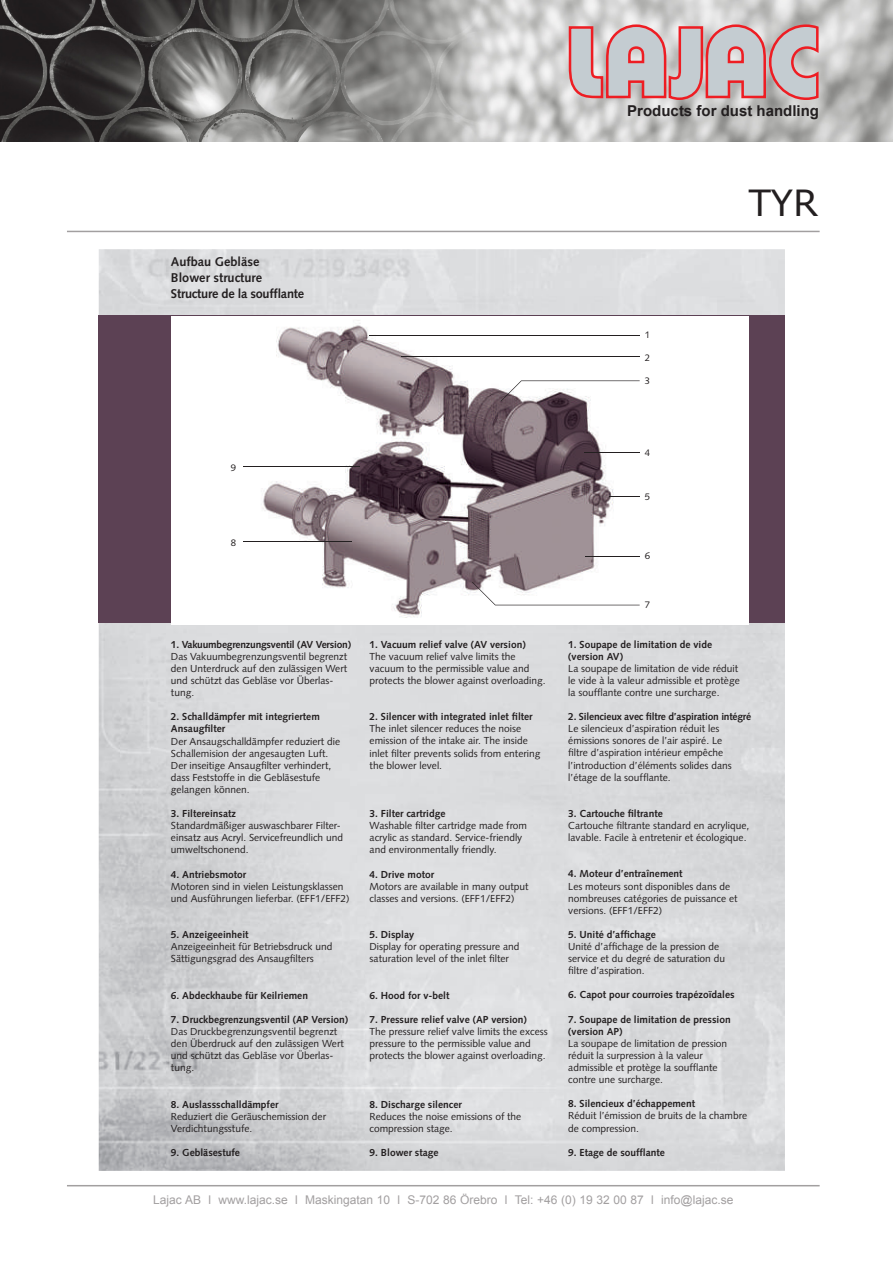
<style>
.page{position:relative;width:893px;height:1263px;background:#fff}
.page>*{position:absolute;margin:0;border:0;box-sizing:border-box;transform-origin:0 0}
.t1{font:36px "Verdana";color:#231f20}
.t2{font:700 15px "Arial";color:#231f20}
.t3{font:700 12.75px/15.9px "Syntax";color:#231f20}
.t4{font:12px "Arial";color:#a29fa0}
.t5{font:10.2px/12.1px "Syntax";color:#231f20}
.t6{font:700 10.2px "Syntax";color:#231f20}
.t7{font:9.6px "Syntax";color:#231f20}
.s1{font-weight:700}
</style>
<div class="page">
<img style="left:0;top:0;width:893px;height:141px">
<hr style="left:67px;top:1185px;width:753px;height:1px;background:#a29fa0">
<svg style="left:569px;top:24px;width:249px;height:76px;background:#cdaeb2"></svg>
<hr style="left:67px;top:231px;width:753px;height:1px;background:#a29fa0">
<img style="left:99px;top:249px;width:686px;height:922px">
<div style="left:99px;top:316px;width:686px;height:307px;background:#5c4154"></div>
<div style="left:171px;top:316px;width:578px;height:308px;background:#fff"></div>
<img style="left:262px;top:320px;width:372px;height:298px">
<hr style="left:370px;top:335px;width:270px;height:1px;background:#231f20">
<hr style="left:401px;top:356px;width:239px;height:1px;background:#231f20">
<svg style="left:501px;top:380px;width:139px;height:21px"></svg>
<hr style="left:584px;top:452px;width:56px;height:1px;background:#231f20">
<hr style="left:609px;top:496px;width:31px;height:1px;background:#231f20">
<hr style="left:585px;top:557px;width:55px;height:1px;background:#231f20">
<svg style="left:472px;top:582px;width:168px;height:23px"></svg>
<hr style="left:243px;top:466px;width:117px;height:1px;background:#231f20">
<hr style="left:243px;top:541px;width:109px;height:1px;background:#231f20">
<h2 class="t2" style="left:627px;top:101px;width:193px">Products for dust handling</h2>
<p class="t3" style="left:171px;top:254px;width:135px">Aufbau Gebläse<br>Blower structure<br>Structure de la soufflante</p>
<p class="t7" style="left:645px;top:329px;width:7px">1</p>
<p class="t7" style="left:645px;top:352px;width:7px">2</p>
<p class="t7" style="left:645px;top:375px;width:7px">3</p>
<p class="t1" style="left:749px;top:178px;width:71px">TYR</p>
<p class="t7" style="left:231px;top:462px;width:7px">9</p>
<p class="t7" style="left:231px;top:537px;width:7px">8</p>
<p class="t5" style="left:171px;top:638px;width:182px"><span class="s1">1. Vakuumbegrenzungsventil (AV Version)<br></span>Das Vakuumbegrenzungsventil begrenzt den Unterdruck auf den zulässigen Wert und schützt das Gebläse vor Überlas&shy;tung.</p>
<p class="t5" style="left:171px;top:711px;width:171px"><span class="s1">2. Schalldämpfer mit integriertem<br>Ansaugfilter<br></span>Der Ansaugschalldämpfer reduziert die<br>Schallemision der angesaugten Luft.<br>Der inseitige Ansaugfilter verhindert, dass Feststoffe in die Gebläsestufe gelangen können.</p>
<p class="t5" style="left:171px;top:807px;width:174px"><span class="s1">3. Filtereinsatz<br></span>Standardmäßiger auswaschbarer Filter&shy;einsatz aus Acryl. Servicefreundlich und umweltschonend.</p>
<p class="t5" style="left:171px;top:868px;width:180px"><span class="s1">4. Antriebsmotor<br></span>Motoren sind in vielen Leistungsklassen und Ausführungen lieferbar. (EFF1/EFF2)</p>
<p class="t5" style="left:171px;top:928px;width:163px"><span class="s1">5. Anzeigeeinheit<br></span>Anzeigeeinheit für Betriebsdruck und<br>Sättigungsgrad des Ansaugfilters</p>
<p class="t6" style="left:171px;top:989px;width:139px">6. Abdeckhaube für Keilriemen</p>
<p class="t5" style="left:171px;top:1013px;width:179px"><span class="s1">7. Druckbegrenzungsventil (AP Version)<br></span>Das Druckbegrenzungsventil begrenzt den Überdruck auf den zulässigen Wert und schützt das Gebläse vor Überlas&shy;tung.</p>
<p class="t5" style="left:171px;top:1098px;width:157px"><span class="s1">8. Auslassschalldämpfer<br></span>Reduziert die Geräuschemission der<br>Verdichtungsstufe.</p>
<p class="t6" style="left:171px;top:1146px;width:71px">9. Gebläsestufe</p>
<p class="t5" style="left:370px;top:638px;width:178px"><span class="s1">1. Vacuum relief valve (AV version)<br></span>The vacuum relief valve limits the vacuum to the permissible value and protects the blower against overloading.</p>
<p class="t5" style="left:370px;top:711px;width:172px"><span class="s1">2. Silencer with integrated inlet filter </span>The inlet silencer reduces the noise emission of the intake air. The inside inlet filter prevents solids from entering the blower level.</p>
<p class="t5" style="left:370px;top:807px;width:159px"><span class="s1">3. Filter cartridge<br></span>Washable filter cartridge made from acrylic as standard. Service-friendly and environmentally friendly.</p>
<p class="t5" style="left:370px;top:868px;width:161px"><span class="s1">4. Drive motor<br></span>Motors are available in many output classes and versions. (EFF1/EFF2)</p>
<p class="t5" style="left:370px;top:928px;width:151px"><span class="s1">5. Display<br></span>Display for operating pressure and saturation level of the inlet filter</p>
<p class="t6" style="left:370px;top:989px;width:81px">6. Hood for v-belt</p>
<p class="t5" style="left:370px;top:1013px;width:180px"><span class="s1">7. Pressure relief valve (AP version)<br></span>The pressure relief valve limits the excess pressure to the permissible value and protects the blower against overloading.</p>
<p class="t5" style="left:370px;top:1098px;width:153px"><span class="s1">8. Discharge silencer<br></span>Reduces the noise emissions of the compression stage.</p>
<p class="t6" style="left:370px;top:1146px;width:71px">9. Blower stage</p>
<p class="t7" style="left:645px;top:446px;width:7px">4</p>
<p class="t7" style="left:645px;top:491px;width:7px">5</p>
<p class="t7" style="left:645px;top:550px;width:7px">6</p>
<p class="t7" style="left:645px;top:599px;width:7px">7</p>
<p class="t5" style="left:568px;top:638px;width:173px"><span class="s1">1. Soupape de limitation de vide (version AV)<br></span>La soupape de limitation de vide réduit le vide à la valeur admissible et protège la soufflante contre une surcharge.</p>
<p class="t5" style="left:568px;top:710px;width:185px"><span class="s1">2. Silencieux avec filtre d’aspiration intégré </span>Le silencieux d’aspiration réduit les émissions sonores de l’air aspiré. Le<br>filtre d’aspiration intérieur empêche l’introduction d’éléments solides dans l’étage de la soufflante.</p>
<p class="t5" style="left:568px;top:807px;width:183px"><span class="s1">3. Cartouche filtrante<br></span>Cartouche filtrante standard en acrylique, lavable. Facile à entretenir et écologique.</p>
<p class="t5" style="left:568px;top:868px;width:171px"><span class="s1">4. Moteur d’entraînement<br></span>Les moteurs sont disponibles dans de nombreuses catégories de puissance et versions. (EFF1/EFF2)</p>
<p class="t5" style="left:568px;top:928px;width:158px"><span class="s1">5. Unité d’affichage<br></span>Unité d’affichage de la pression de service et du degré de saturation du filtre d’aspiration.</p>
<p class="t6" style="left:568px;top:989px;width:168px">6. Capot pour courroies trapézoïdales</p>
<p class="t5" style="left:568px;top:1013px;width:164px"><span class="s1">7. Soupape de limitation de pression (version AP)<br></span>La soupape de limitation de pression réduit la surpression à la valeur admissible et protège la soufflante contre une surcharge.</p>
<p class="t5" style="left:568px;top:1098px;width:180px"><span class="s1">8. Silencieux d’échappement<br></span>Réduit l’émission de bruits de la chambre de compression.</p>
<p class="t6" style="left:568px;top:1146px;width:98px">9. Etage de soufflante</p>
<p class="t4" style="left:153px;top:1191px;width:581px">Lajac AB l www.lajac.se l Maskingatan 10 l S-702 86 Örebro l Tel: +46 (0) 19 32 00 87 l info@lajac.se</p>
</div>
